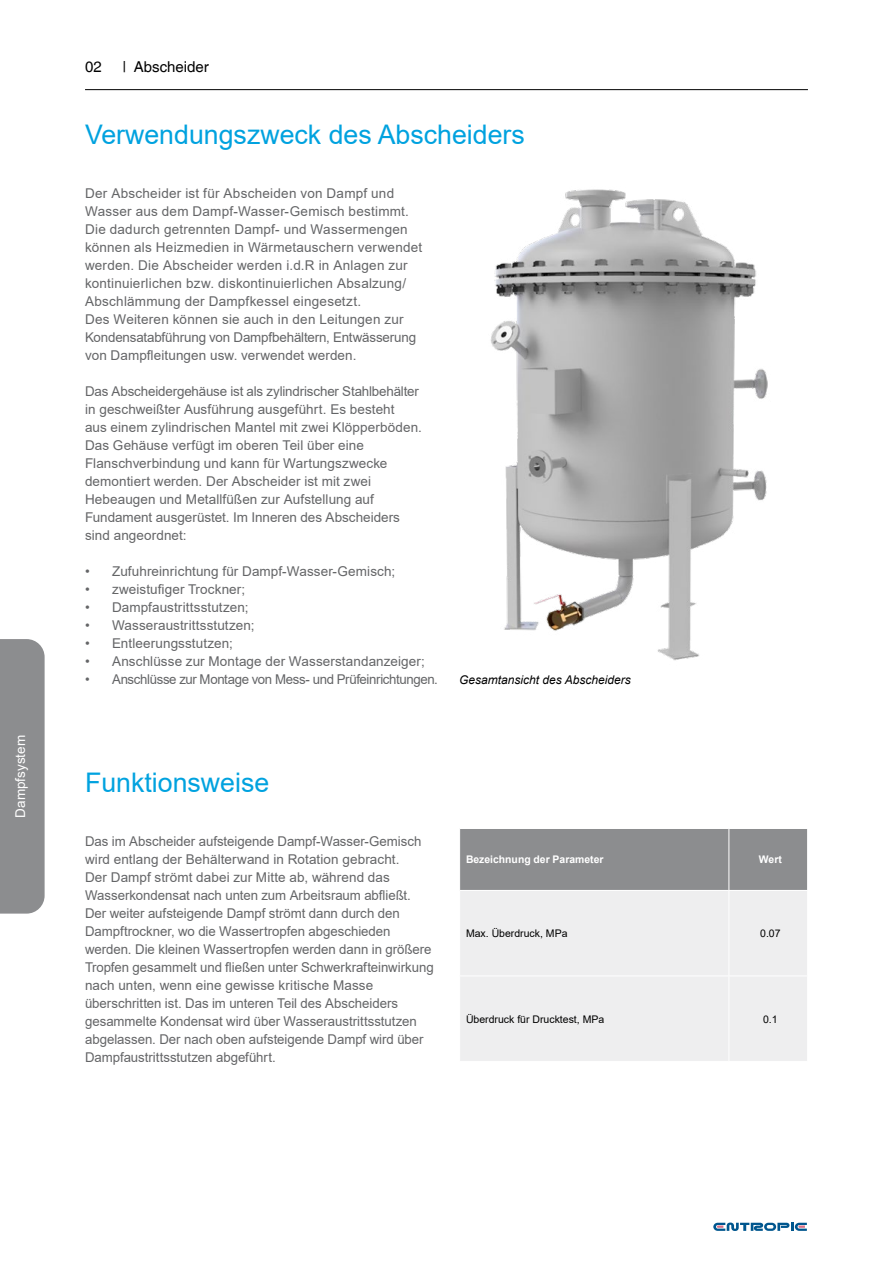
<style>
.page{position:relative;width:893px;height:1263px;background:#fff}
.page>*{position:absolute;margin:0;border:0;box-sizing:border-box;transform-origin:0 0}
.t1{font:27px "Arial";color:#00a2df}
.t2{font:15px "AG Helvetica";color:#000}
.t3{font:13.5px/18px "Arial";letter-spacing:.005em;color:#646567}
.t4{font:13.5px "Arial";letter-spacing:-.03em;color:#646567}
.t5{font:13.5px "Arial";color:#fff}
.t6{font:italic 12px "Arial";color:#000}
.t7{font:10.5px "Arial";color:#000}
.t8{font:700 10.5px "Arial";color:#fff}
</style>
<div class="page">
<div style="left:0;top:639px;width:45px;height:274px;background:#8c8d8f"></div>
<hr style="left:85px;top:89px;width:723px;height:1px;background:#000">
<svg style="left:713px;top:1222px;width:94px;height:9px"></svg>
<img style="left:490px;top:189px;width:278px;height:472px">
<div style="left:460px;top:829px;width:347px;height:61px;background:#8c8d8f"></div>
<div style="left:460px;top:891px;width:347px;height:170px;background:#eeeeef"></div>
<hr style="left:728px;top:829px;width:1px;height:61px;background:#fff">
<hr style="left:728px;top:891px;width:1px;height:84px;background:#fff">
<hr style="left:459px;top:975px;width:270px;height:1px;background:#fff">
<hr style="left:729px;top:975px;width:79px;height:1px;background:#fff">
<hr style="left:728px;top:976px;width:1px;height:85px;background:#fff">
<p class="t5" style="left:11px;top:818px;width:84px;rotate:-90deg">Dampfsystem</p>
<p class="t2" style="left:85px;top:58px;width:18px">02</p>
<p class="t2" style="left:123px;top:58px;width:88px">| Abscheider</p>
<h1 class="t1" style="left:85px;top:116px;width:441px">Verwendungszweck des Abscheiders</h1>
<p class="t3" style="left:85px;top:184px;width:339px">Der Abscheider ist für Abscheiden von Dampf und Wasser aus dem Dampf-Wasser-Gemisch bestimmt.<br>Die dadurch getrennten Dampf- und Wassermengen können als Heizmedien in Wärmetauschern verwendet werden. Die Abscheider werden i.d.R in Anlagen zur kontinuierlichen bzw. diskontinuierlichen Absalzung/ Abschlämmung der Dampfkessel eingesetzt.<br>Des Weiteren können sie auch in den Leitungen zur Kondensatabführung von Dampfbehältern, Entwässerung von Dampfleitungen usw. verwendet werden.</p>
<p class="t3" style="left:85px;top:382px;width:338px">Das Abscheidergehäuse ist als zylindrischer Stahlbehälter in geschweißter Ausführung ausgeführt. Es besteht<br>aus einem zylindrischen Mantel mit zwei Klöpperböden.<br>Das Gehäuse verfügt im oberen Teil über eine Flanschverbindung und kann für Wartungszwecke demontiert werden. Der Abscheider ist mit zwei Hebeaugen und Metallfüßen zur Aufstellung auf Fundament ausgerüstet. Im Inneren des Abscheiders sind angeordnet:</p>
<p class="t3" style="left:85px;top:562px;width:312px">• Zufuhreinrichtung für Dampf-Wasser-Gemisch;</p>
<p class="t3" style="left:85px;top:580px;width:162px">• zweistufiger Trockner;</p>
<p class="t3" style="left:85px;top:598px;width:165px">• Dampfaustrittsstutzen;</p>
<p class="t3" style="left:85px;top:616px;width:171px">• Wasseraustrittsstutzen;</p>
<p class="t3" style="left:85px;top:634px;width:149px">• Entleerungsstutzen;</p>
<p class="t3" style="left:85px;top:652px;width:341px">• Anschlüsse zur Montage der Wasserstandanzeiger;</p>
<p class="t4" style="left:85px;top:670px;width:354px">• Anschlüsse zur Montage von Mess- und Prüfeinrichtungen.</p>
<p class="t6" style="left:459px;top:672px;width:173px">Gesamtansicht des Abscheiders</p>
<h1 class="t1" style="left:85px;top:764px;width:186px">Funktionsweise</h1>
<p class="t3" style="left:85px;top:832px;width:350px">Das im Abscheider aufsteigende Dampf-Wasser-Gemisch wird entlang der Behälterwand in Rotation gebracht.<br>Der Dampf strömt dabei zur Mitte ab, während das Wasserkondensat nach unten zum Arbeitsraum abfließt.<br>Der weiter aufsteigende Dampf strömt dann durch den Dampftrockner, wo die Wassertropfen abgeschieden werden. Die kleinen Wassertropfen werden dann in größere Tropfen gesammelt und fließen unter Schwerkrafteinwirkung nach unten, wenn eine gewisse kritische Masse überschritten ist. Das im unteren Teil des Abscheiders gesammelte Kondensat wird über Wasseraustrittsstutzen abgelassen. Der nach oben aufsteigende Dampf wird über Dampfaustrittsstutzen abgeführt.</p>
<p class="t8" style="left:466px;top:852px;width:139px">Bezeichnung der Parameter</p>
<p class="t8" style="left:759px;top:852px;width:24px">Wert</p>
<p class="t7" style="left:466px;top:926px;width:103px">Max. Überdruck, MPa</p>
<p class="t7" style="left:760px;top:926px;width:22px">0.07</p>
<p class="t7" style="left:466px;top:1011px;width:140px">Überdruck für Drucktest, MPa</p>
<p class="t7" style="left:763px;top:1011px;width:16px">0.1</p>
</div>
